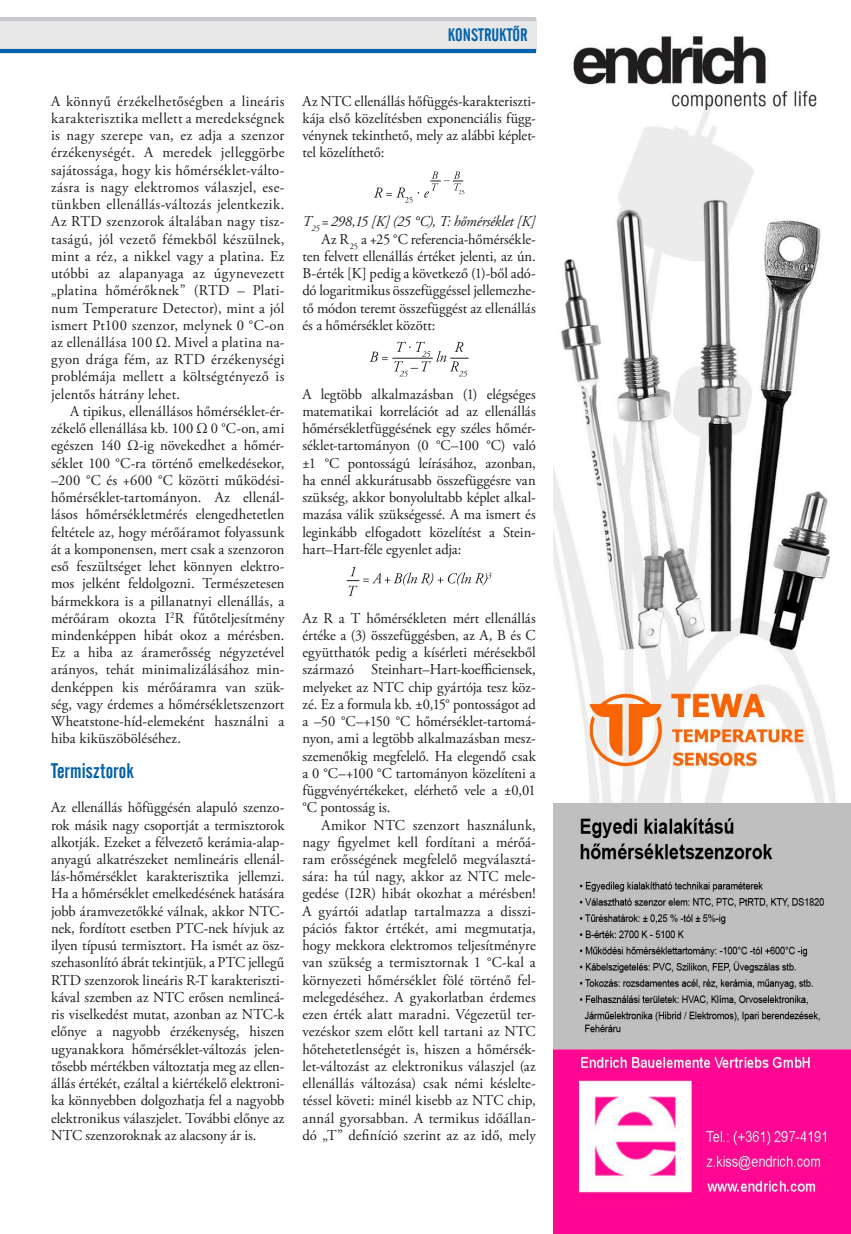
<style>
.page{position:relative;width:851px;height:1234px;background:#fff}
.page>*{position:absolute;margin:0;border:0;box-sizing:border-box;transform-origin:0 0}
.t1{font:21px "Alternate Gothic 2 HU Normal";letter-spacing:.005em;color:#0361aa}
.t2{font:18px "Alternate Gothic 2 HU Normal";color:#0361aa}
.t3{font:15px/17.2px "Adobe Garamond Pro";color:#1d1d1b;text-align:justify}
.t4{font:italic 15px "Adobe Garamond Pro";letter-spacing:-.015em;color:#1d1d1b}
</style>
<div class="page">
<div style="left:0;top:19px;width:536px;height:32px;background:#e8e8e9"></div>
<hr style="left:0;top:49px;width:536px;height:4px;background:#0361aa">
<hr style="left:0;top:17px;width:536px;height:4px;background:#c7c9cc">
<svg style="left:374px;top:171px;width:90px;height:32px"></svg>
<svg style="left:369px;top:341px;width:99px;height:36px"></svg>
<svg style="left:347px;top:566px;width:144px;height:29px"></svg>
<img style="left:553px;top:36px;width:297px;height:1197px">
<p class="t2" style="left:448px;top:25px;width:81px">KONSTRUKTÔR</p>
<p class="t3" style="left:51px;top:93px;width:235px">A könnyű érzékelhetőségben a lineáris karakterisztika mellett a meredekségnek is nagy szerepe van, ez adja a szenzor érzékenységét. A meredek jelleggörbe sajátossága, hogy kis hőmérséklet-válto&shy;zásra is nagy elektromos válaszjel, ese&shy;tünkben ellenállás-változás jelentkezik.<br>Az RTD szenzorok általában nagy tisz&shy;taságú, jól vezető fémekből készülnek, mint a réz, a nikkel vagy a platina. Ez utóbbi az alapanyaga az úgynevezett „platina hőmérőknek” (RTD – Plati&shy;num Temperature Detector), mint a jól ismert Pt100 szenzor, melynek 0 °C-on az ellenállása 100 Ω. Mivel a platina na&shy;gyon drága fém, az RTD érzékenységi problémája mellett a költségtényező is jelentős hátrány lehet.</p>
<p class="t3" style="left:51px;top:403px;width:235px;text-indent:19px">A tipikus, ellenállásos hőmérséklet-ér&shy;zékelő ellenállása kb. 100 Ω 0 °C-on, ami egészen 140 Ω-ig növekedhet a hőmér&shy;séklet 100 °C-ra történő emelkedésekor, –200 °C és +600 °C közötti működési&shy;hőmérséklet-tartományon. Az ellenál&shy;lásos hőmérsékletmérés elengedhetetlen feltétele az, hogy mérőáramot folyassunk át a komponensen, mert csak a szenzoron eső feszültséget lehet könnyen elektro&shy;mos jelként feldolgozni. Természetesen bármekkora is a pillanatnyi ellenállás, a mérőáram okozta I<sup>2</sup>R fűtőteljesítmény mindenképpen hibát okoz a mérésben.<br>Ez a hiba az áramerősség négyzetével arányos, tehát minimalizálásához min&shy;denképpen kis mérőáramra van szük&shy;ség, vagy érdemes a hőmérsékletszenzort Wheatstone-híd-elemeként használni a hiba kiküszöböléséhez.</p>
<h1 class="t1" style="left:51px;top:758px;width:84px">Termisztorok</h1>
<p class="t3" style="left:51px;top:799px;width:235px">Az ellenállás hőfüggésén alapuló szenzo&shy;rok másik nagy csoportját a termisztorok alkotják. Ezeket a félvezető kerámia-alap&shy;anyagú alkatrészeket nemlineáris ellenál&shy;lás-hőmérséklet karakterisztika jellemzi.<br>Ha a hőmérséklet emelkedésének hatására jobb áramvezetőkké válnak, akkor NTC&shy;nek, fordított esetben PTC-nek hívjuk az ilyen típusú termisztort. Ha ismét az ös - szehasonlító ábrát tekintjük, a PTC jellegű RTD szenzorok lineáris R-T karakteriszti&shy;kával szemben az NTC erősen nemlineá&shy;ris viselkedést mutat, azonban az NTC-k előnye a nagyobb érzékenység, hiszen ugyanakkora hőmérséklet-változás jelen&shy;tősebb mértékben változtatja meg az ellen&shy;állás értékét, ezáltal a kiértékelő elektroni&shy;ka könnyebben dolgozhatja fel a nagyobb elektronikus válaszjelet. További előnye az NTC szenzoroknak az alacsony ár is.</p>
<p class="t3" style="left:302px;top:93px;width:235px">Az NTC ellenállás hőfüggés-karakteriszti&shy;kája első közelítésben exponenciális függ&shy;vénynek tekinthető, mely az alábbi képlet&shy;tel közelíthető:</p>
<p class="t4" style="left:302px;top:212px;width:234px">T<sub>25</sub> = 298,15 [K] (25 °C), T: hőmérséklet [K]</p>
<p class="t3" style="left:321px;top:231px;width:216px">Az R<sub>25</sub> a +25 °C referencia-hőmérsékle-</p>
<p class="t3" style="left:302px;top:248px;width:235px">ten felvett ellenállás értéket jelenti, az ún.</p>
<p class="t3" style="left:302px;top:265px;width:235px">B-érték [K] pedig a következő (1)-ből adó-</p>
<p class="t3" style="left:302px;top:282px;width:235px">dó logaritmikus összefüggéssel jellemezhe-</p>
<p class="t3" style="left:302px;top:299px;width:235px">tő módon teremt összefüggést az ellenállás</p>
<p class="t3" style="left:302px;top:317px;width:134px">és a hőmérséklet között:</p>
<p class="t3" style="left:302px;top:386px;width:235px">A legtöbb alkalmazásban (1) elégséges matematikai korrelációt ad az ellenállás hőmérsékletfüggésének egy széles hőmér&shy;séklet-tartományon (0 °C–100 °C) való ±1 °C pontosságú leírásához, azonban, ha ennél akkurátusabb összefüggésre van szükség, akkor bonyolultabb képlet alkal&shy;mazása válik szükségessé. A ma ismert és leginkább elfogadott közelítést a Stein&shy;hart–Hart-féle egyenlet adja:</p>
<p class="t3" style="left:302px;top:609px;width:235px">Az R a T hőmérsékleten mért ellenállás értéke a (3) összefüggésben, az A, B és C együtthatók pedig a kísérleti mérésekből származó Steinhart–Hart-koefficiensek, melyeket az NTC chip gyártója tesz köz&shy;zé. Ez a formula kb. ±0,15° pontosságot ad a –50 °C–+150 °C hőmérséklet-tartomá&shy;nyon, ami a legtöbb alkalmazásban mes - szemenőkig megfelelő. Ha elegendő csak a 0 °C–+100 °C tartományon közelíteni a függvényértékeket, elérhető vele a ±0,01 °C pontosság is.</p>
<p class="t3" style="left:302px;top:816px;width:235px;text-indent:19px">Amikor NTC szenzort használunk, nagy figyelmet kell fordítani a mérőá&shy;ram erősségének megfelelő megválasztá&shy;sára: ha túl nagy, akkor az NTC mele&shy;gedése (I2R) hibát okozhat a mérésben!<br>A gyártói adatlap tartalmazza a disszi&shy;pációs faktor értékét, ami megmutatja, hogy mekkora elektromos teljesítményre van szükség a termisztornak 1 °C-kal a környezeti hőmérséklet fölé történő fel&shy;melegedéséhez. A gyakorlatban érdemes ezen érték alatt maradni. Végezetül ter&shy;vezéskor szem előtt kell tartani az NTC hőtehetetlenségét is, hiszen a hőmérsék&shy;let-változást az elektronikus válaszjel (az ellenállás változása) csak némi késlelte&shy;téssel követi: minél kisebb az NTC chip, annál gyorsabban. A termikus időállan&shy;dó „T” definíció szerint az az idő, mely</p>
</div>
